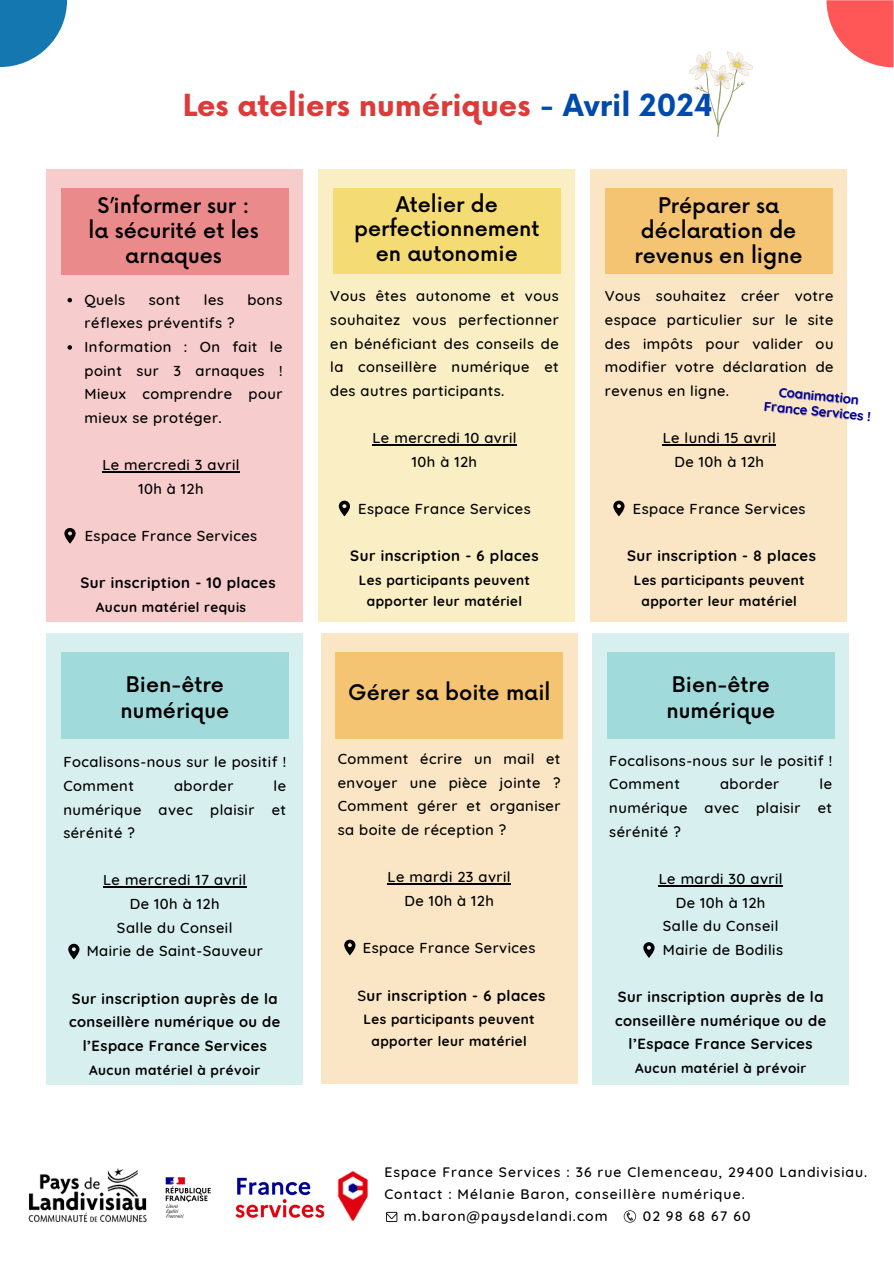
<style>
.page{position:relative;width:894px;height:1264px;background:#fff}
.page>*{position:absolute;margin:0;border:0;box-sizing:border-box;transform-origin:0 0}
.t1{font:700 29.7px "Now";color:#dd3a3a}
.t2{font:500 21px/24.8px "Now";color:#000;text-align:center}
.t3{font:700 15px "Quicksand";letter-spacing:.03em;color:#000}
.t4{font:500 14.7px/23.5px "Quicksand";letter-spacing:.03em;color:#000;text-align:justify}
.t5{font:700 14.7px/23.5px "Quicksand";letter-spacing:.03em;color:#000;text-align:center}
.t6{font:500 13.95px/21.9px "Quicksand";letter-spacing:.075em;color:#000}
.t7{font:700 13.5px/21.3px "Quicksand";letter-spacing:.03em;color:#000;text-align:center}
.t8{font:700 13.2px "Quicksand";color:#000091}
.s1{color:#004aad}
.s2{font-weight:500}
</style>
<div class="page">
<svg style="left:0;top:0;width:67px;height:67px"></svg>
<svg style="left:826px;top:0;width:67px;height:67px"></svg>
<svg style="left:623px;top:1210px;width:13px;height:12px"></svg>
<img style="left:337px;top:1170px;width:31px;height:51px">
<div style="left:46px;top:169px;width:257px;height:452px;background:#f6cccc"></div>
<div style="left:61px;top:188px;width:227px;height:86px;background:#ea8a8a"></div>
<svg style="left:67px;top:298px;width:5px;height:4px"></svg>
<svg style="left:67px;top:345px;width:5px;height:4px"></svg>
<hr style="left:102px;top:471px;width:138px;height:1px;background:#000">
<img style="left:28px;top:1168px;width:119px;height:55px">
<img style="left:165px;top:1177px;width:160px;height:41px">
<svg style="left:386px;top:1211px;width:11px;height:10px"></svg>
<div style="left:318px;top:169px;width:256px;height:452px;background:#faefc4"></div>
<div style="left:333px;top:188px;width:227px;height:85px;background:#f4db73"></div>
<hr style="left:372px;top:444px;width:145px;height:1px;background:#000">
<div style="left:321px;top:633px;width:256px;height:450px;background:#fae6c4"></div>
<hr style="left:387px;top:883px;width:124px;height:1px;background:#000">
<div style="left:335px;top:652px;width:228px;height:87px;background:#f4c473"></div>
<svg style="left:64px;top:528px;width:12px;height:15px"></svg>
<svg style="left:339px;top:500px;width:11px;height:16px"></svg>
<svg style="left:344px;top:939px;width:11px;height:16px"></svg>
<div style="left:592px;top:633px;width:256px;height:451px;background:#d8eff0"></div>
<hr style="left:658px;top:885px;width:124px;height:1px;background:#000">
<div style="left:607px;top:652px;width:227px;height:87px;background:#a1dadb"></div>
<svg style="left:643px;top:942px;width:11px;height:15px"></svg>
<img style="left:689px;top:51px;width:63px;height:86px">
<div style="left:590px;top:169px;width:256px;height:452px;background:#fae6c4"></div>
<div style="left:604px;top:188px;width:228px;height:85px;background:#f4c473"></div>
<hr style="left:662px;top:444px;width:114px;height:1px;background:#000">
<svg style="left:613px;top:500px;width:11px;height:16px"></svg>
<div style="left:46px;top:633px;width:257px;height:451px;background:#d8eff0"></div>
<hr style="left:103px;top:886px;width:144px;height:1px;background:#000">
<div style="left:61px;top:652px;width:227px;height:87px;background:#a1dadb"></div>
<svg style="left:68px;top:943px;width:11px;height:16px"></svg>
<h2 class="t1" style="left:183px;top:89px;width:531px">Les ateliers numériques <span class="s1">- Avril 2024</span></h2>
<h3 class="t2" style="left:88px;top:195px;width:171px">S’informer sur : la sécurité et les arnaques</h3>
<p class="t4" style="left:85px;top:287px;width:42px">Quels</p>
<p class="t4" style="left:149px;top:287px;width:33px">sont</p>
<p class="t4" style="left:204px;top:287px;width:22px">les</p>
<p class="t4" style="left:247px;top:287px;width:36px">bons</p>
<p class="t4" style="left:85px;top:311px;width:151px">réflexes préventifs ?</p>
<h2 class="t4" style="left:85px;top:334px;width:199px">Information : On fait le point sur 3 arnaques !<br>Mieux comprendre pour mieux se protéger.</h2>
<p class="t4" style="left:102px;top:453px;width:139px;text-align:center">Le mercredi 3 avril<br>10h à 12h</p>
<p class="t4" style="left:85px;top:523px;width:174px">Espace France Services</p>
<h3 class="t3" style="left:80px;top:573px;width:197px">Sur inscription - 10 places</h3>
<h3 class="t7" style="left:96px;top:596px;width:152px">Aucun matériel requis</h3>
<h3 class="t2" style="left:121px;top:672px;width:110px;line-height:26.4px;text-align:left">Bien-être numérique</h3>
<p class="t4" style="left:63px;top:750px;width:224px">Focalisons-nous sur le positif !<br>Comment</p>
<p class="t4" style="left:63px;top:773px;width:224px;text-indent:210px">le numérique avec plaisir et sérénité ?</p>
<h2 class="t4" style="left:87px;top:868px;width:177px;text-align:center">Le mercredi 17 avril<br>De 10h à 12h<br>Salle du Conseil<br>Mairie de Saint-Sauveur</h2>
<h3 class="t5" style="left:69px;top:986px;width:213px">Sur inscription auprès de la conseillère numérique ou de l’Espace France Services</h3>
<h3 class="t7" style="left:89px;top:1058px;width:172px">Aucun matériel à prévoir</h3>
<p class="t4" style="left:174px;top:773px;width:61px">aborder</p>
<h3 class="t2" style="left:354px;top:193px;width:187px">Atelier de perfectionnement en autonomie</h3>
<p class="t4" style="left:330px;top:284px;width:230px">Vous êtes autonome et vous souhaitez vous perfectionner en bénéficiant des conseils de la conseillère numérique et des autres participants.</p>
<h2 class="t4" style="left:372px;top:426px;width:145px;text-align:center">Le mercredi 10 avril<br>10h à 12h</h2>
<h3 class="t4" style="left:358px;top:496px;width:174px">Espace France Services</h3>
<h3 class="t3" style="left:350px;top:546px;width:190px">Sur inscription - 6 places</h3>
<h3 class="t7" style="left:359px;top:569px;width:172px">Les participants peuvent apporter leur matériel</h3>
<h2 class="t2" style="left:634px;top:195px;width:169px">Préparer sa déclaration de revenus en ligne</h2>
<h3 class="t4" style="left:604px;top:284px;width:230px">Vous souhaitez créer votre espace particulier sur le site des impôts pour valider ou modifier votre déclaration de revenus en ligne.</h3>
<h3 class="t4" style="left:662px;top:426px;width:115px;text-align:center">Le lundi 15 avril<br>De 10h à 12h</h3>
<h3 class="t4" style="left:632px;top:497px;width:174px">Espace France Services</h3>
<p class="t3" style="left:627px;top:546px;width:190px">Sur inscription - 8 places</p>
<p class="t7" style="left:633px;top:569px;width:172px">Les participants peuvent apporter leur matériel</p>
<h3 class="t8" style="left:779px;top:384px;width:82px;rotate:5deg">Coanimation</h3>
<p class="t8" style="left:764px;top:398px;width:109px;rotate:5deg">France Services !</p>
<h3 class="t2" style="left:348px;top:681px;width:204px">Gérer sa boite mail</h3>
<h3 class="t2" style="left:666px;top:672px;width:110px;line-height:26.4px;text-align:left">Bien-être numérique</h3>
<h3 class="t4" style="left:337px;top:747px;width:224px">Comment écrire un mail et envoyer une pièce jointe ?<br>Comment gérer et organiser sa boite de réception ?</h3>
<p class="t4" style="left:387px;top:865px;width:124px;text-align:center">Le mardi 23 avril<br>De 10h à 12h</p>
<h2 class="t4" style="left:363px;top:935px;width:174px">Espace France Services</h2>
<h3 class="t3" style="left:357px;top:985px;width:189px"><span class="s2">S</span>ur inscription - 6 places</h3>
<h3 class="t7" style="left:363px;top:1008px;width:172px">Les participants peuvent apporter leur matériel</h3>
<h3 class="t4" style="left:609px;top:748px;width:224px">Focalisons-nous sur le positif !<br>Comment</h3>
<h3 class="t4" style="left:609px;top:772px;width:224px;text-indent:210px">le numérique avec plaisir et sérénité ?</h3>
<h3 class="t4" style="left:658px;top:866px;width:126px;text-align:center">Le mardi 30 avril<br>De 10h à 12h<br>Salle du Conseil<br>Mairie de Bodilis</h3>
<h3 class="t5" style="left:615px;top:984px;width:213px">Sur inscription auprès de la conseillère numérique ou de l’Espace France Services</h3>
<h3 class="t7" style="left:635px;top:1057px;width:172px">Aucun matériel à prévoir</h3>
<h3 class="t4" style="left:720px;top:772px;width:61px">aborder</h3>
<p class="t6" style="left:384px;top:1160px;width:484px">Espace France Services : 36 rue Clemenceau, 29400 Landivisiau.<br>Contact : Mélanie Baron, conseillère numérique.</p>
<p class="t6" style="left:404px;top:1204px;width:205px">m.baron@paysdelandi.com</p>
<p class="t6" style="left:642px;top:1204px;width:109px">02 98 68 67 60</p>
</div>
